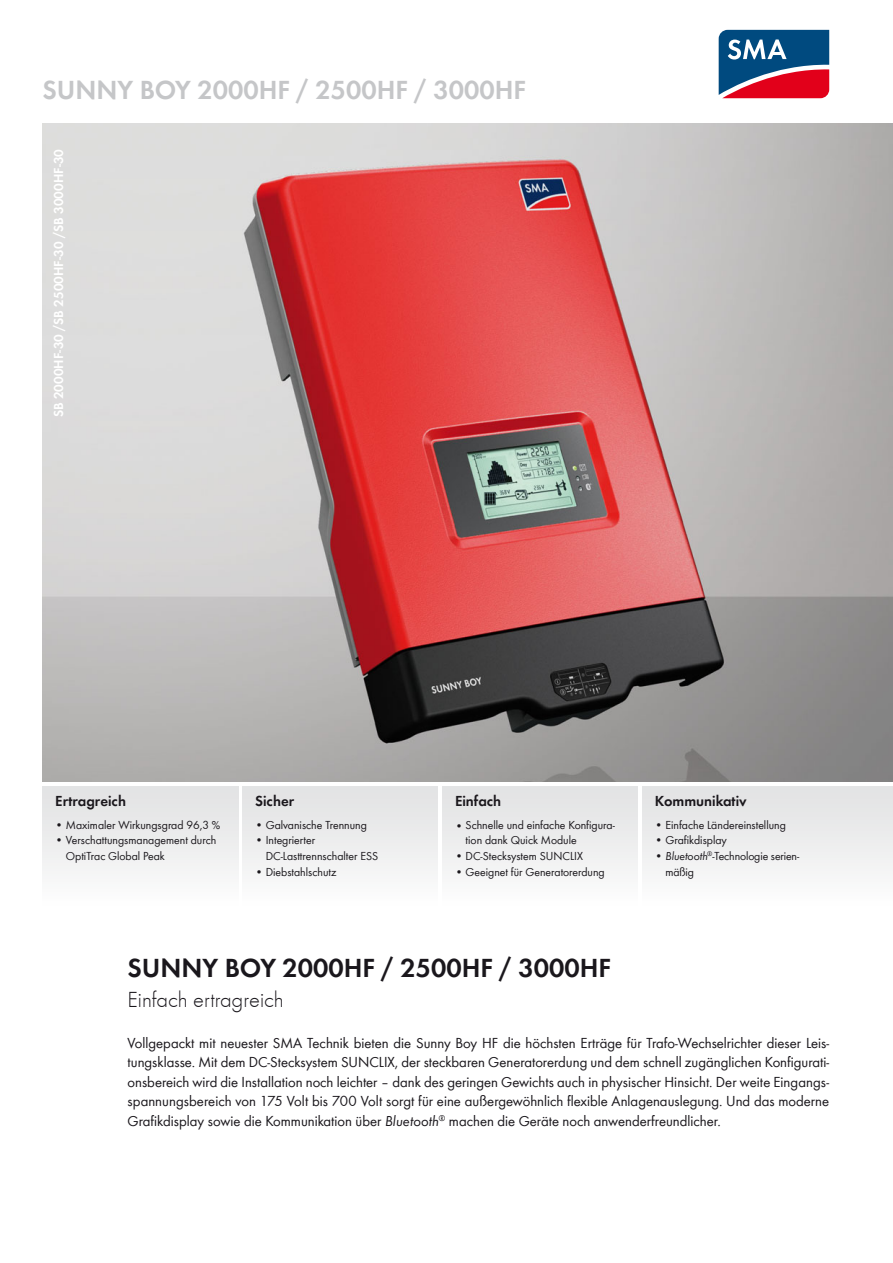
<style>
.page{position:relative;width:893px;height:1263px;background:#fff}
.page>*{position:absolute;margin:0;border:0;box-sizing:border-box;transform-origin:0 0}
.t1{font:600 27px "SMA Futura Global";color:#c5c6c8}
.t2{font:600 27px "SMA Futura Global";color:#1a171c}
.t3{font:300 22.5px "SMA Futura Global";color:#1a171c}
.t4{font:15px/19.5px "SMA Futura Global";color:#1a171c;text-align:justify}
.t5{font:600 15px "SMA Futura Global";color:#1a171c}
.t6{font:600 13.5px "SMA Futura Global";color:#fff}
.t7{font:12px/15.8px "SMA Futura Global";color:#1a171c}
.s1{font-style:italic}
</style>
<div class="page">
<img style="left:42px;top:123px;width:851px;height:659px">
<div style="left:42px;top:787px;width:196px;height:119px;background:linear-gradient(to bottom,#e1e1e2,#fdfdfd)"></div>
<div style="left:242px;top:787px;width:196px;height:119px;background:linear-gradient(to bottom,#e1e1e2,#fdfdfd)"></div>
<div style="left:442px;top:787px;width:196px;height:119px;background:linear-gradient(to bottom,#e1e1e2,#fdfdfd)"></div>
<div style="left:642px;top:787px;width:251px;height:119px;background:linear-gradient(to bottom,#e1e1e2,#fdfdfd)"></div>
<svg style="left:719px;top:30px;width:110px;height:68px;background:#624f75"></svg>
<h1 class="t1" style="left:42px;top:73px;width:485px">SUNNY BOY 2000HF / 2500HF / 3000HF</h1>
<p class="t6" style="left:50px;top:417px;width:270px;rotate:-90deg">SB 2000HF-30 /SB 2500HF-30 /SB 3000HF-30</p>
<p class="t5" style="left:55px;top:792px;width:72px">Ertragreich</p>
<p class="t7" style="left:55px;top:817px;width:167px">• Maximaler Wirkungsgrad 96,3 %</p>
<p class="t7" style="left:66px;top:832px;width:152px;text-indent:-11px">• Verschattungsmanagement durch<br>OptiTrac Global Peak</p>
<p class="t5" style="left:255px;top:792px;width:41px">Sicher</p>
<p class="t7" style="left:255px;top:817px;width:113px">• Galvanische Trennung</p>
<p class="t7" style="left:266px;top:832px;width:114px;text-indent:-11px">• Integrierter<br>DC-Lasttrennschalter ESS</p>
<p class="t7" style="left:255px;top:864px;width:83px">• Diebstahlschutz</p>
<p class="t5" style="left:455px;top:792px;width:48px">Einfach</p>
<p class="t7" style="left:466px;top:817px;width:151px;text-indent:-11px">• Schnelle und einfache Konfigura&shy;tion dank Quick Module</p>
<p class="t7" style="left:455px;top:848px;width:129px">• DC-Stecksystem SUNCLIX</p>
<p class="t7" style="left:455px;top:864px;width:151px">• Geeignet für Generatorerdung</p>
<p class="t5" style="left:655px;top:792px;width:93px">Kommunikativ</p>
<p class="t7" style="left:655px;top:817px;width:133px">• Einfache Ländereinstellung</p>
<p class="t7" style="left:655px;top:832px;width:74px">• Grafikdisplay</p>
<p class="t7" style="left:665px;top:848px;width:135px;text-indent:-11px">• <span class="s1">Bluetooth</span><sup>®</sup>-Technologie serien&shy;mäßig</p>
<h1 class="t2" style="left:128px;top:951px;width:485px">SUNNY BOY 2000HF / 2500HF / 3000HF</h1>
<h2 class="t3" style="left:128px;top:986px;width:158px">Einfach ertragreich</h2>
<p class="t4" style="left:128px;top:1033px;width:703px">Vollgepackt mit neuester SMA Technik bieten die Sunny Boy HF die höchsten Erträge für Trafo-Wechsel richter dieser Leis&shy;tungsklasse. Mit dem DC-Stecksystem SUNCLIX, der steckbaren Generatorerdung und dem schnell zugänglichen Konfigurati&shy;onsbereich wird die Installation noch leichter – dank des geringen Gewichts auch in physischer Hinsicht. Der weite Eingangs&shy;spannungsbereich von 175 Volt bis 700 Volt sorgt für eine außergewöhnlich flexible Anlagenauslegung. Und das moderne Grafikdisplay sowie die Kommunikation über <span class="s1">Bluetooth</span><sup>®</sup> machen die Geräte noch anwenderfreundlicher.</p>
</div>
